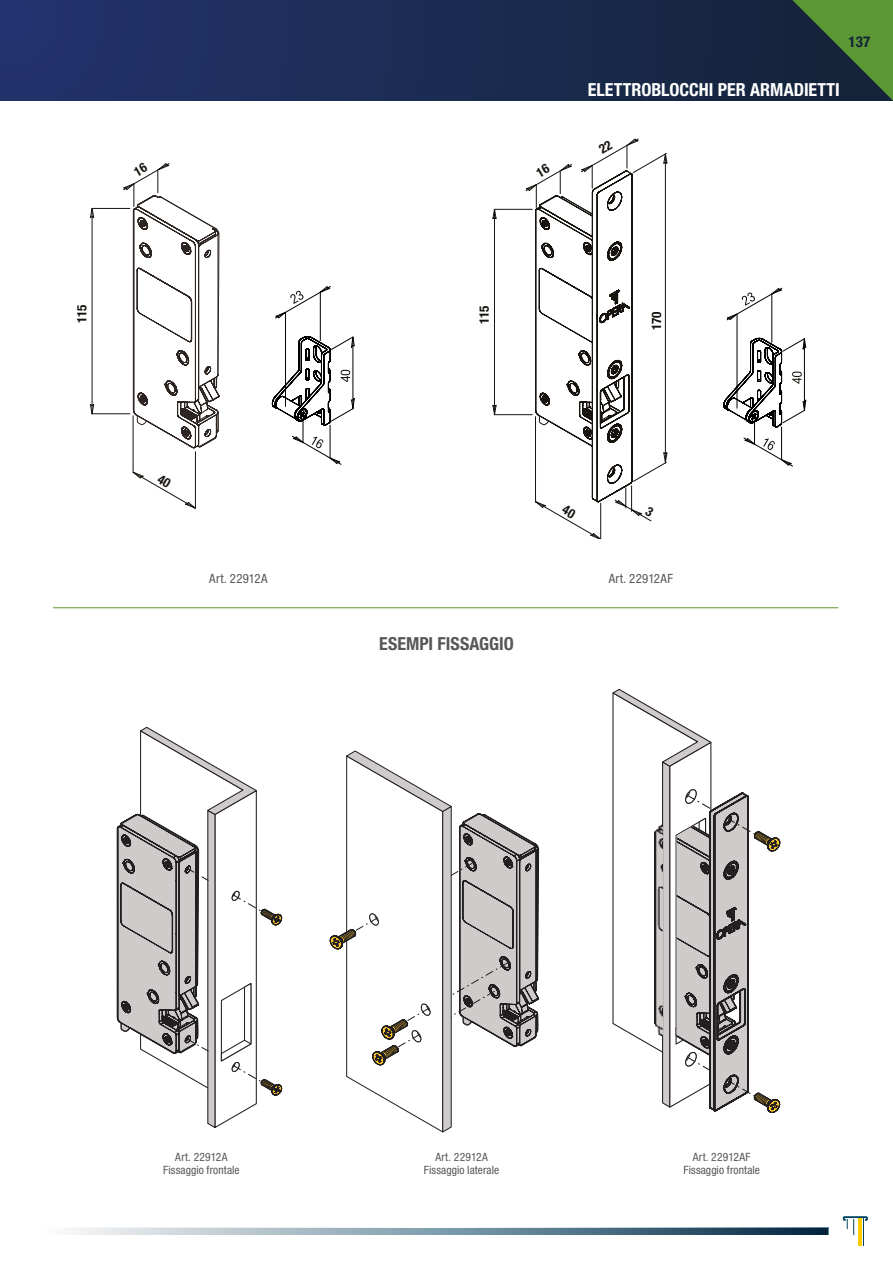
<style>
.page{position:relative;width:893px;height:1263px;background:#fff}
.page>*{position:absolute;margin:0;border:0;box-sizing:border-box;transform-origin:0 0}
.t1{font:700 condensed 18px "Helvetica Neue LT Std";color:#fff}
.t2{font:700 condensed 18px "Helvetica Neue LT Std";color:#575756}
.t3{font:700 condensed 15px "Helvetica Neue LT Std";color:#132339}
.t4{font:700 condensed 13.05px "Helvetica Neue LT Pro";color:#17130f}
.t5{font:condensed 12.75px "Helvetica Neue LT Pro";letter-spacing:.025em;color:#575756}
.t6{font:condensed 11.4px/12.1px "Helvetica Neue LT Std";letter-spacing:.01em;color:#575756;text-align:center}
</style>
<div class="page">
<svg style="left:0;top:0;width:773px;height:100px;background:#1c2c56"></svg>
<svg style="left:773px;top:0;width:120px;height:101px;background:#315338"></svg>
<svg style="left:843px;top:1216px;width:25px;height:30px"></svg>
<svg style="left:72px;top:1228px;width:756px;height:6px;background:#7a93a1"></svg>
<svg style="left:116px;top:726px;width:167px;height:402px"></svg>
<svg style="left:612px;top:689px;width:169px;height:424px"></svg>
<svg style="left:329px;top:750px;width:211px;height:383px"></svg>
<hr style="left:195px;top:452px;width:1px;height:57px;background:#17130f">
<hr style="left:133px;top:416px;width:1px;height:57px;background:#17130f">
<hr style="left:92px;top:210px;width:1px;height:204px;background:#17130f">
<hr style="left:92px;top:413px;width:38px;height:1px;background:#17130f">
<hr style="left:92px;top:208px;width:38px;height:1px;background:#17130f">
<svg style="left:90px;top:403px;width:4px;height:11px"></svg>
<svg style="left:90px;top:208px;width:4px;height:11px"></svg>
<hr style="left:320px;top:292px;width:1px;height:48px;background:#000">
<hr style="left:285px;top:312px;width:1px;height:94px;background:#000">
<svg style="left:275px;top:286px;width:56px;height:33px"></svg>
<svg style="left:272px;top:336px;width:83px;height:129px"></svg>
<hr style="left:494px;top:211px;width:1px;height:204px;background:#17130f">
<hr style="left:494px;top:414px;width:38px;height:1px;background:#17130f">
<hr style="left:494px;top:209px;width:38px;height:1px;background:#17130f">
<svg style="left:492px;top:404px;width:5px;height:11px"></svg>
<svg style="left:492px;top:209px;width:5px;height:10px"></svg>
<hr style="left:772px;top:294px;width:1px;height:48px;background:#000">
<hr style="left:737px;top:314px;width:1px;height:94px;background:#000">
<svg style="left:726px;top:287px;width:57px;height:34px"></svg>
<svg style="left:723px;top:338px;width:84px;height:129px"></svg>
<hr style="left:53px;top:607px;width:785px;height:1px;background:#5c9833">
<svg style="left:132px;top:471px;width:64px;height:38px"></svg>
<svg style="left:121px;top:163px;width:99px;height:286px"></svg>
<svg style="left:524px;top:138px;width:144px;height:401px"></svg>
<h2 class="t3" style="left:849px;top:32px;width:23px">137</h2>
<h1 class="t1" style="left:588px;top:79px;width:253px">ELETTROBLOCCHI PER ARMADIETTI</h1>
<p class="t4" style="left:74px;top:323px;width:20px;rotate:-90deg">115</p>
<p class="t4" style="left:476px;top:324px;width:20px;rotate:-90deg">115</p>
<p class="t4" style="left:649px;top:330px;width:20px;rotate:-90deg">170</p>
<p class="t5" style="left:209px;top:571px;width:60px">Art. 22912A</p>
<p class="t5" style="left:609px;top:571px;width:66px">Art. 22912AF</p>
<h1 class="t2" style="left:379px;top:633px;width:136px">ESEMPI FISSAGGIO</h1>
<p class="t6" style="left:163px;top:1151px;width:78px">Art. 22912A<br>Fissaggio frontale</p>
<p class="t6" style="left:424px;top:1151px;width:77px">Art. 22912A<br>Fissaggio laterale</p>
<p class="t6" style="left:683px;top:1151px;width:78px">Art. 22912AF<br>Fissaggio frontale</p>
</div>
